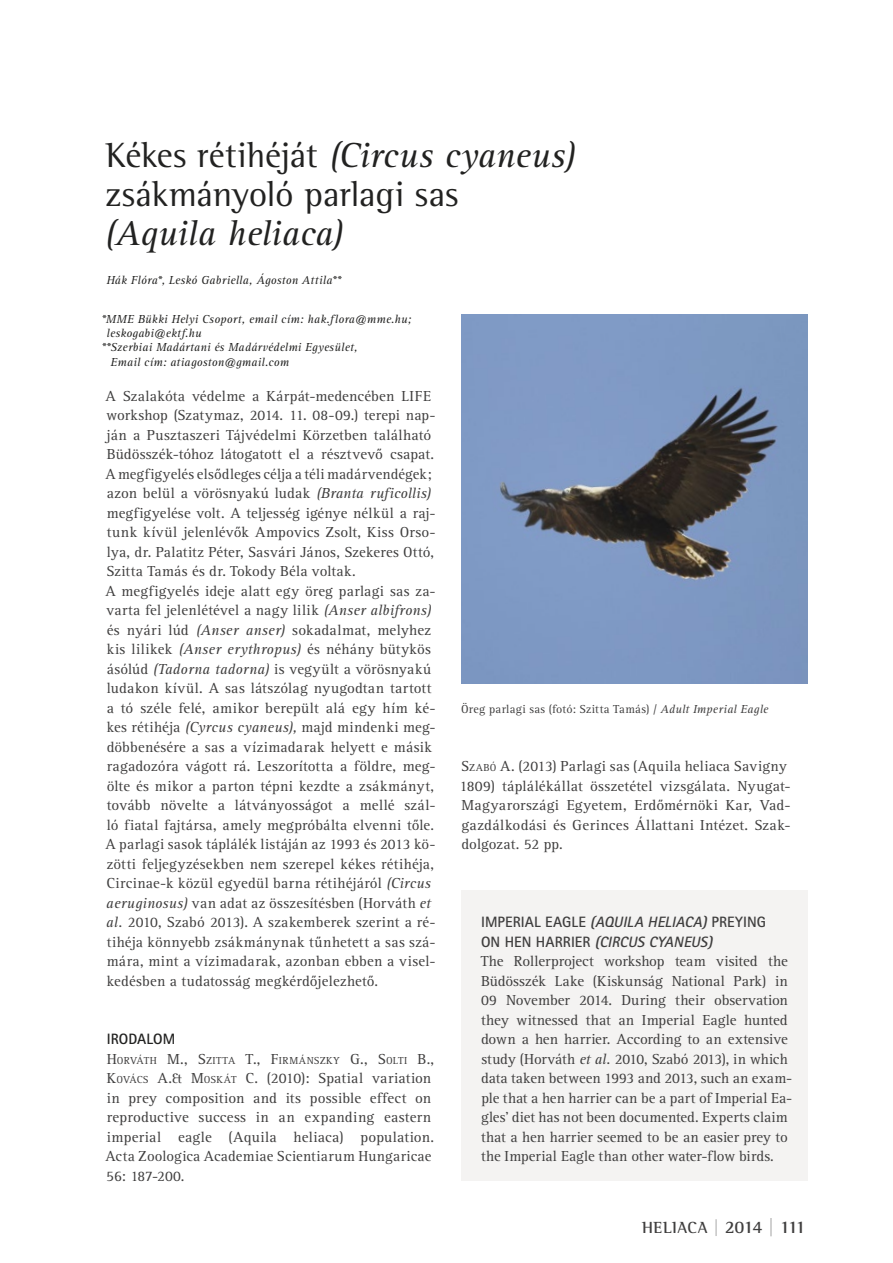
<style>
.page{position:relative;width:893px;height:1263px;background:#fff}
.page>*{position:absolute;margin:0;border:0;box-sizing:border-box;transform-origin:0 0}
.t1{font:italic 36px "Agfa Rotis Serif";color:#222221}
.t2{font:36px "Agfa Rotis Semi Serif";letter-spacing:-.005em;color:#222221}
.t3{font:700 16.5px "Agfa Rotis Semi Serif";letter-spacing:.03em;color:#3f3e3e}
.t4{font:15px/19.5px "Agfa Rotis Serif";letter-spacing:.01em;color:#3f3e3e}
.t5{font:italic 700 15px "Agfa Rotis Sans Serif";color:#3f3e3e}
.t6{font:700 15px "Agfa Rotis Sans Serif";color:#3f3e3e}
.t7{font:700 15px "Agfa Rotis Sans Serif";letter-spacing:.005em;color:#222221}
.t8{font:italic 12px "Agfa Rotis Serif";letter-spacing:.015em;color:#222221}
.t9{font:12px "Agfa Rotis Serif";letter-spacing:.025em;color:#3f3e3e}
.t10{font:10.5px "Agfa Rotis Serif";letter-spacing:.035em;color:#3f3e3e}
.s1{font-family:"Agfa Rotis Semi Serif";font-style:normal}
.s2{font-style:italic}
.s3{font-style:inherit}
.s4{font-size:10.5px}
.s5{font-style:normal}
.s6{font-size:15px}
.s7{color:#9c9b9b}
.s8{font-size:18px}
.s9{font-size:18px;color:#9c9b9b}
</style>
<div class="page">
<img style="left:461px;top:314px;width:347px;height:369px">
<div style="left:461px;top:890px;width:347px;height:291px;background:#f4f3f2"></div>
<h1 class="t1" style="left:106px;top:134px;width:472px"><span class="s1">Kékes rétihéját</span> (Circus cyaneus)</h1>
<h1 class="t2" style="left:106px;top:172px;width:354px">zsákmányoló parlagi sas</h1>
<h1 class="t1" style="left:104px;top:212px;width:241px">(Aquila heliaca)</h1>
<p class="t8" style="left:106px;top:273px;width:236px">Hák Flóra*, Leskó Gabriella, Ágoston Attila**</p>
<p class="t8" style="left:101px;top:312px;width:311px">*MME Bükki Helyi Csoport, email cím: hak.flora@mme.hu;</p>
<p class="t8" style="left:107px;top:326px;width:96px">leskogabi@ektf.hu</p>
<p class="t8" style="left:101px;top:341px;width:258px">**Szerbiai Madártani és Madárvédelmi Egyesület,</p>
<p class="t8" style="left:111px;top:355px;width:180px">Email cím: atiagoston@gmail.com</p>
<p class="t4" style="left:105px;top:386px;width:332px">A Szalakóta védelme a Kárpát-medencében LIFE workshop (Szatymaz, 2014. 11. 08-09.) terepi nap&shy;ján a Pusztaszeri Tájvédelmi Körzetben található Büdösszék-tóhoz látogatott el a résztvevő csapat.<br>A megfigyelés elsődleges célja a téli madárvendégek; azon belül a vörösnyakú ludak <span class="s2">(Branta ruficollis) </span>megfigyelése volt. A teljesség igénye nélkül a raj&shy;tunk kívül jelenlévők Ampovics Zsolt, Kiss Orso&shy;lya, dr. Palatitz Péter, Sasvári János, Szekeres Ottó, Szitta Tamás és dr. Tokody Béla voltak.<br>A megfigyelés ideje alatt egy öreg parlagi sas za&shy;varta fel jelenlétével a nagy lilik <span class="s2">(Anser albifrons) </span>és nyári lúd <span class="s2">(Anser anser)</span> sokadalmat, melyhez kis lilikek <span class="s2">(Anser erythropus)</span> és néhány bütykös ásólúd <span class="s2">(Tadorna tadorna)</span> is vegyült a vörösnyakú ludakon kívül. A sas látszólag nyugodtan tartott a tó széle felé, amikor berepült alá egy hím ké&shy;kes rétihéja <span class="s2">(Cyrcus cyaneus),</span> majd mindenki meg&shy;döbbenésére a sas a vízimadarak helyett e másik ragadozóra vágott rá. Leszorította a földre, meg&shy;ölte és mikor a parton tépni kezdte a zsákmányt, tovább növelte a látványosságot a mellé szál&shy;ló fiatal fajtársa, amely megpróbálta elvenni tőle.<br>A parlagi sasok táplálék listáján az 1993 és 2013 kö&shy;zötti feljegyzésekben nem szerepel kékes rétihéja, Circinae-k közül egyedül barna rétihéjáról <span class="s2">(Circus aeruginosus)</span> van adat az összesítésben (Horváth <span class="s2">et al.</span> 2010, Szabó 2013). A szakemberek szerint a ré&shy;tihéja könnyebb zsákmánynak tűnhetett a sas szá&shy;mára, mint a vízimadarak, azonban ebben a visel&shy;kedésben a tudatosság megkérdőjelezhető.</p>
<p class="t9" style="left:461px;top:702px;width:309px">Öreg parlagi sas (fotó: Szitta Tamás) / <span class="s2">Adult Imperial Eagle</span></p>
<p class="t4" style="left:460px;top:757px;width:333px"><span class="s3">S</span><span class="s4">ZABÓ</span> <span class="s3">A. (2013)</span> Parlagi sas (Aquila heliaca Savigny 1809) táplálékállat összetétel vizsgálata. Nyugat-Magyarországi Egyetem, Erdőmérnöki Kar, Vad&shy;gazdálkodási és Gerinces Állattani Intézet. Szak&shy;dolgozat. 52 pp.</p>
<p class="t6" style="left:481px;top:912px;width:40px">IMPERIAL</p>
<p class="t5" style="left:545px;top:912px;width:222px"><span class="s5">EAGLE</span> (AQUILA HELIACA)<span class="s5">PREYING</span></p>
<p class="t6" style="left:481px;top:932px;width:64px">ON HEN HARRI</p>
<p class="t5" style="left:575px;top:932px;width:143px"><span class="s5">E R</span> (CIRCUS CYANEUS)</p>
<p class="t4" style="left:481px;top:952px;width:313px">The Rollerproject workshop team visited the Büdösszék Lake (Kiskunság National Park) in 09 November 2014. During their observation they witnessed that an Imperial Eagle hunted down a hen harrier. According to an extensive study (Horváth <span class="s2">et al.</span> 2010, Szabó 2013), in which data taken between 1993 and 2013, such an exam&shy;ple that a hen harrier can be a part of Imperial Ea&shy;gles’ diet has not been documented. Experts claim that a hen harrier seemed to be an easier prey to the Imperial Eagle than other water-flow birds.</p>
<p class="t7" style="left:107px;top:1029px;width:70px">IRODALOM</p>
<p class="t10" style="left:107px;top:1054px;width:329px"><span class="s6">H</span>ORVÁTH <span class="s6">M., S</span>ZITTA <span class="s6">T., F</span>IRMÁNSZKY <span class="s6">G., S</span>OLTI <span class="s6">B.,</span></p>
<p class="t4" style="left:105px;top:1069px;width:330px"><span class="s3">K</span><span class="s4">OVÁCS</span> <span class="s3">A.&amp; M</span><span class="s4">OSKÁT</span> <span class="s3">C.</span> (2010): Spatial variation in prey composition and its possible effect on reproductive success in an expanding eastern imperial eagle (Aquila heliaca) population.<br>Acta Zoologica Academiae Scientiarum Hungaricae 56: 187-200.</p>
<p class="t3" style="left:642px;top:1218px;width:165px">HELIACA <span class="s7">|</span> <span class="s8">2014</span> <span class="s9">|</span> <span class="s8">111</span></p>
</div>
